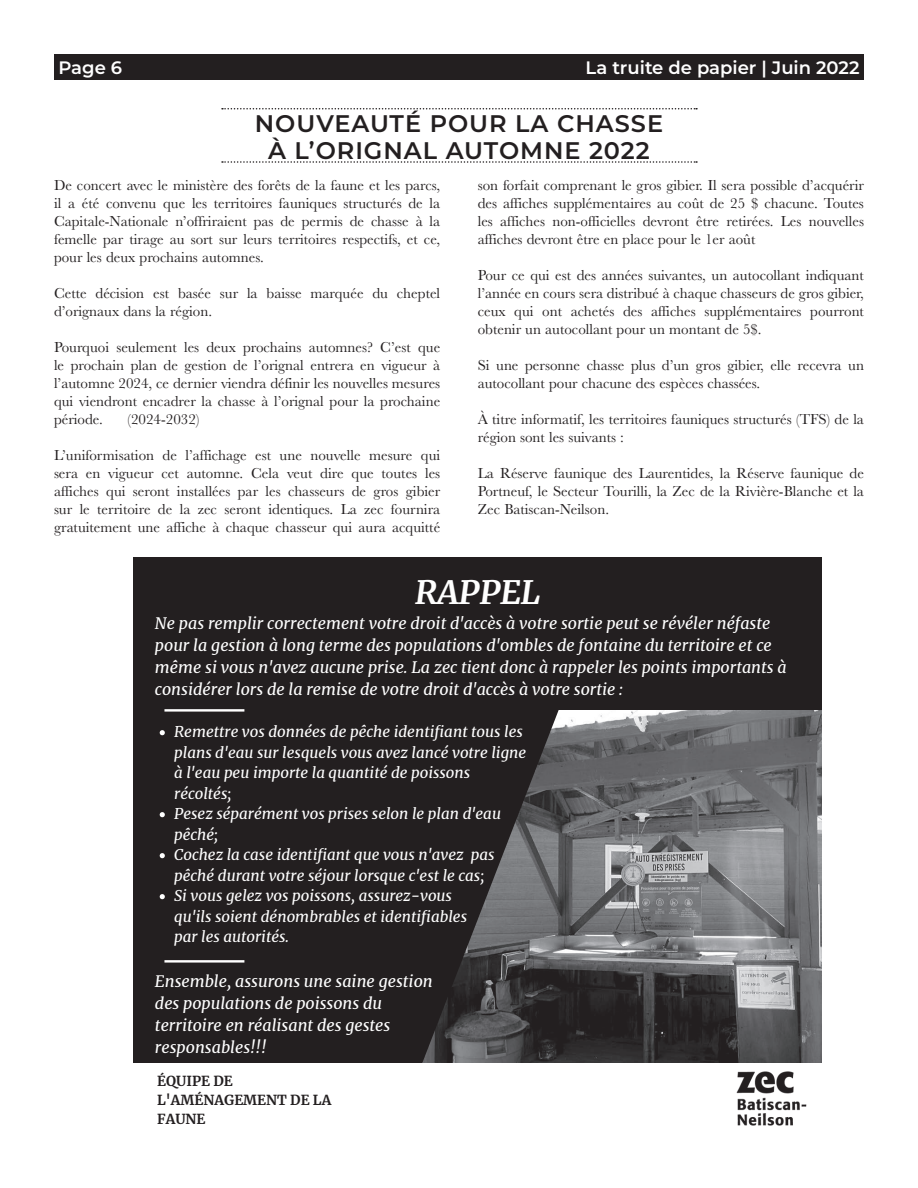
<style>
.page{position:relative;width:918px;height:1188px;background:#fff}
.page>*{position:absolute;margin:0;border:0;box-sizing:border-box;transform-origin:0 0}
.t1{font:italic 700 32.55px "Merriweather";color:#fff}
.Entête{font:600 24px "Montserrat";letter-spacing:.04em;color:#231f20}
.t2{font:600 18px "Montserrat";color:#fff}
.t3{font:italic 15.9px/21.9px "Merriweather";color:#fff}
.texte_courant{font:15px/18px "Baskerville";color:#231f20;text-align:justify}
.t4{font:italic 15px/20.5px "Merriweather";color:#fff}
.t5{font:700 13.65px/19px "Merriweather";color:#231f20}
</style>
<div class="page">
<div style="left:54px;top:54px;width:810px;height:25px;background:#231f20"></div>
<svg style="left:222px;top:108px;width:475px;height:2px"></svg>
<svg style="left:222px;top:161px;width:475px;height:2px"></svg>
<div style="left:134px;top:557px;width:688px;height:577px;background:#231f20"></div>
<img style="left:618px;top:710px;width:204px;height:353px">
<svg style="left:159px;top:709px;width:459px;height:354px"></svg>
<svg style="left:164px;top:960px;width:80px;height:3px"></svg>
<div style="left:134px;top:1063px;width:688px;height:71px;background:#fff"></div>
<img style="left:689px;top:1044px;width:133px;height:82px">
<svg style="left:160px;top:730px;width:5px;height:5px"></svg>
<svg style="left:160px;top:812px;width:5px;height:5px"></svg>
<svg style="left:160px;top:853px;width:5px;height:5px"></svg>
<svg style="left:160px;top:894px;width:5px;height:5px"></svg>
<svg style="left:164px;top:709px;width:80px;height:3px"></svg>
<p class="t2" style="left:58px;top:54px;width:65px">Page 6</p>
<p class="t2" style="left:586px;top:54px;width:275px">La truite de papier | Juin 2022</p>
<p class="Entête" style="left:255px;top:106px;width:410px">NOUVEAUTÉ POUR LA CHASSE</p>
<p class="Entête" style="left:268px;top:133px;width:383px">À L’ORIGNAL AUTOMNE 2022</p>
<p class="texte_courant" style="left:54px;top:176px;width:388px">De concert avec le ministère des forêts de la faune et les parcs, il a été convenu que les territoires fauniques structurés de la Capitale-Nationale n’offriraient pas de permis de chasse à la femelle par tirage au sort sur leurs territoires respectifs, et ce, pour les deux prochains automnes.</p>
<p class="texte_courant" style="left:54px;top:284px;width:388px">Cette décision est basée sur la baisse marquée du cheptel d’orignaux dans la région.</p>
<p class="texte_courant" style="left:54px;top:338px;width:388px">Pourquoi seulement les deux prochains automnes? C’est que le prochain plan de gestion de l’orignal entrera en vigueur à l’automne 2024, ce dernier viendra définir les nouvelles mesures qui viendront encadrer la chasse à l’orignal pour la prochaine période.</p>
<p class="texte_courant" style="left:128px;top:410px;width:73px">(2024-2032)</p>
<p class="texte_courant" style="left:54px;top:446px;width:388px">L’uniformisation de l’affichage est une nouvelle mesure qui sera en vigueur cet automne. Cela veut dire que toutes les affiches qui seront installées par les chasseurs de gros gibier sur le territoire de la zec seront identiques. La zec fournira gratuitement une affiche à chaque chasseur qui aura acquitté</p>
<p class="texte_courant" style="left:478px;top:176px;width:388px">son forfait comprenant le gros gibier. Il sera possible d’acquérir des affiches supplémentaires au coût de 25 $ chacune. Toutes les affiches non-officielles devront être retirées. Les nouvelles affiches devront être en place pour le 1er août</p>
<p class="texte_courant" style="left:478px;top:266px;width:388px">Pour ce qui est des années suivantes, un autocollant indiquant l’année en cours sera distribué à chaque chasseurs de gros gibier, ceux qui ont achetés des affiches supplémentaires pourront obtenir un autocollant pour un montant de 5$.</p>
<p class="texte_courant" style="left:478px;top:356px;width:388px">Si une personne chasse plus d’un gros gibier, elle recevra un autocollant pour chacune des espèces chassées.</p>
<p class="texte_courant" style="left:478px;top:410px;width:388px">À titre informatif, les territoires fauniques structurés (TFS) de la région sont les suivants :</p>
<p class="texte_courant" style="left:478px;top:464px;width:388px">La Réserve faunique des Laurentides, la Réserve faunique de Portneuf, le Secteur Tourilli, la Zec de la Rivière-Blanche et la Zec Batiscan-Neilson.</p>
<p class="t1" style="left:415px;top:569px;width:127px">RAPPEL</p>
<p class="t3" style="left:155px;top:612px;width:633px">Ne pas remplir correctement votre droit d'accès à votre sortie peut se révéler néfaste pour la gestion à long terme des populations d'ombles de fontaine du territoire et ce même si vous n'avez aucune prise. La zec tient donc à rappeler les points importants à considérer lors de la remise de votre droit d'accès à votre sortie :</p>
<p class="t4" style="left:174px;top:721px;width:354px">Remettre vos données de pêche identifiant tous les plans d'eau sur lesquels vous avez lancé votre ligne à l'eau peu importe la quantité de poissons récoltés;<br>Pesez séparément vos prises selon le plan d'eau pêché;<br>Cochez la case identifiant que vous n'avez pas pêché durant votre séjour lorsque c'est le cas;<br>Si vous gelez vos poissons, assurez-vous<br>qu'ils soient dénombrables et identifiables<br>par les autorités.</p>
<p class="t3" style="left:155px;top:970px;width:279px">Ensemble, assurons une saine gestion des populations de poissons du territoire en réalisant des gestes responsables!!!</p>
<p class="t5" style="left:157px;top:1071px;width:176px">ÉQUIPE DE<br>L'AMÉNAGEMENT DE LA<br>FAUNE</p>
</div>
